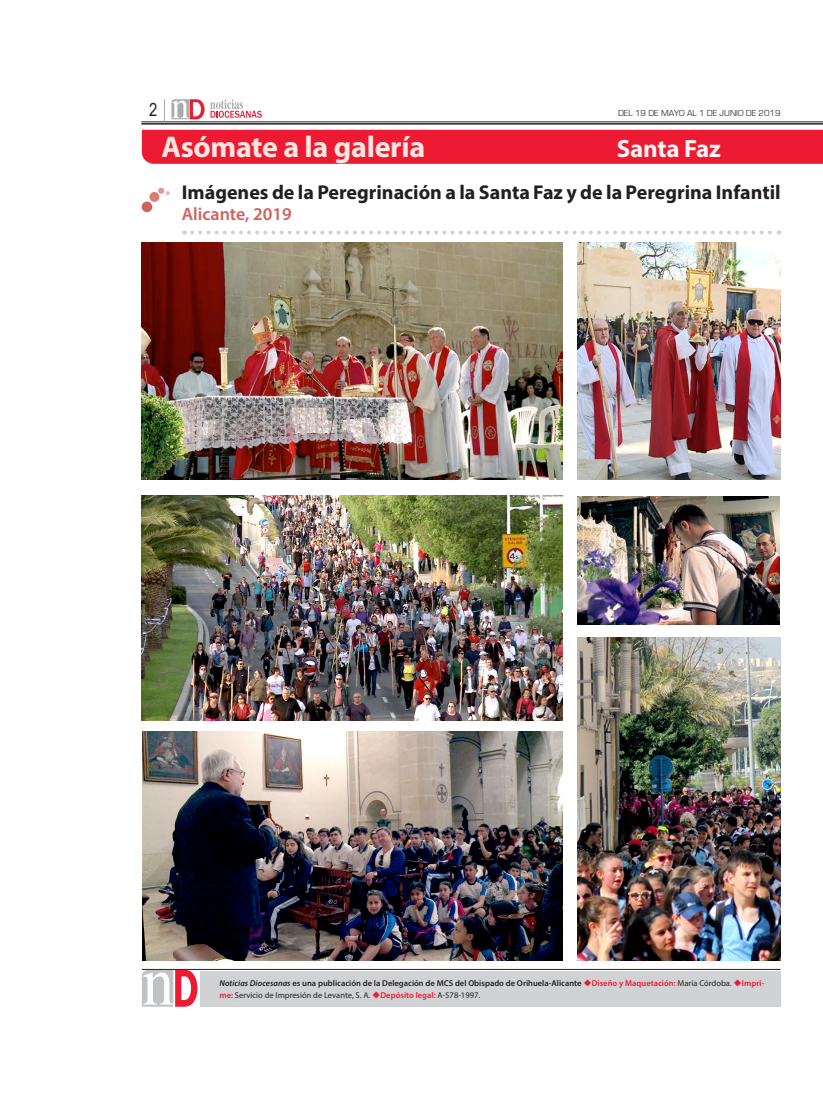
<style>
.page{position:relative;width:823px;height:1106px;background:#fff}
.page>*{position:absolute;margin:0;border:0;box-sizing:border-box;transform-origin:0 0}
.t1{font:700 30px "Myriad Pro";letter-spacing:-.01em;color:#fde7df}
.t2{font:700 25px "Myriad Pro";letter-spacing:-.01em;color:#fdf3ef}
.t3{font:700 20px "Myriad Pro";color:#231f20}
.t4{font:600 18px "Myriad Pro";color:#d2615e}
.t5{font:18px "Arial Narrow";color:#231f20}
.t6{font:9px "Eurostile";color:#3e3e3f}
.t7{font:600 8.5px/12px "Myriad Pro";color:#231f20}
.s1{font-style:italic}
.s2{color:#ed1a33}
.s3{font-weight:400}
</style>
<div class="page">
<hr style="left:141px;top:122px;width:681px;height:1px;background:#231f20">
<hr style="left:141px;top:123px;width:681px;height:2px;background:#231f20">
<svg style="left:171px;top:99px;width:33px;height:20px"></svg>
<svg style="left:210px;top:99px;width:52px;height:19px"></svg>
<svg style="left:164px;top:99px;width:1px;height:22px"></svg>
<hr style="left:142px;top:969px;width:638px;height:1px;background:#231f20">
<svg style="left:142px;top:969px;width:56px;height:38px"></svg>
<div style="left:199px;top:971px;width:581px;height:35px;background:#d1d2d4"></div>
<div style="left:142px;top:130px;width:681px;height:34px;background:#ed1a33"></div>
<div style="left:149px;top:192px;width:10px;height:10px;background:#d97c75;border-radius:50%"></div>
<svg style="left:158px;top:188px;width:12px;height:7px"></svg>
<div style="left:142px;top:202px;width:10px;height:10px;background:#d2615e;border-radius:50%"></div>
<svg style="left:192px;top:230px;width:587px;height:4px"></svg>
<img style="left:142px;top:495px;width:420px;height:226px">
<img style="left:577px;top:637px;width:203px;height:323px">
<img style="left:142px;top:243px;width:420px;height:236px">
<img style="left:577px;top:242px;width:203px;height:237px">
<img style="left:142px;top:731px;width:420px;height:229px">
<img style="left:577px;top:496px;width:202px;height:128px">
<h3 class="t5" style="left:149px;top:97px;width:10px">2</h3>
<p class="t6" style="left:617px;top:108px;width:164px">DEL 19 DE MAYO AL 1 DE JUNIO DE 2019</p>
<h1 class="t1" style="left:161px;top:127px;width:265px">Asómate a la galería</h1>
<h2 class="t2" style="left:616px;top:132px;width:105px">Santa Faz</h2>
<h3 class="t3" style="left:182px;top:179px;width:600px">Imágenes de la Peregrinación a la Santa Faz y de la Peregrina Infantil</h3>
<h3 class="t4" style="left:182px;top:203px;width:111px">Alicante, 2019</h3>
<p class="t7" style="left:219px;top:977px;width:546px"><span class="s1">Noticias Diocesanas</span> es una publicación de la Delegación de MCS del Obispado de Orihuela-Alicante <span class="s2">◆Diseño y Maquetación:</span> <span class="s3">María Córdoba.</span> <span class="s2">◆Impri&shy;me:</span> <span class="s3">Servicio de Impresión de Levante, S. A.</span> <span class="s2">◆Depósito legal:</span> <span class="s3">A-578-1997.</span></p>
</div>
